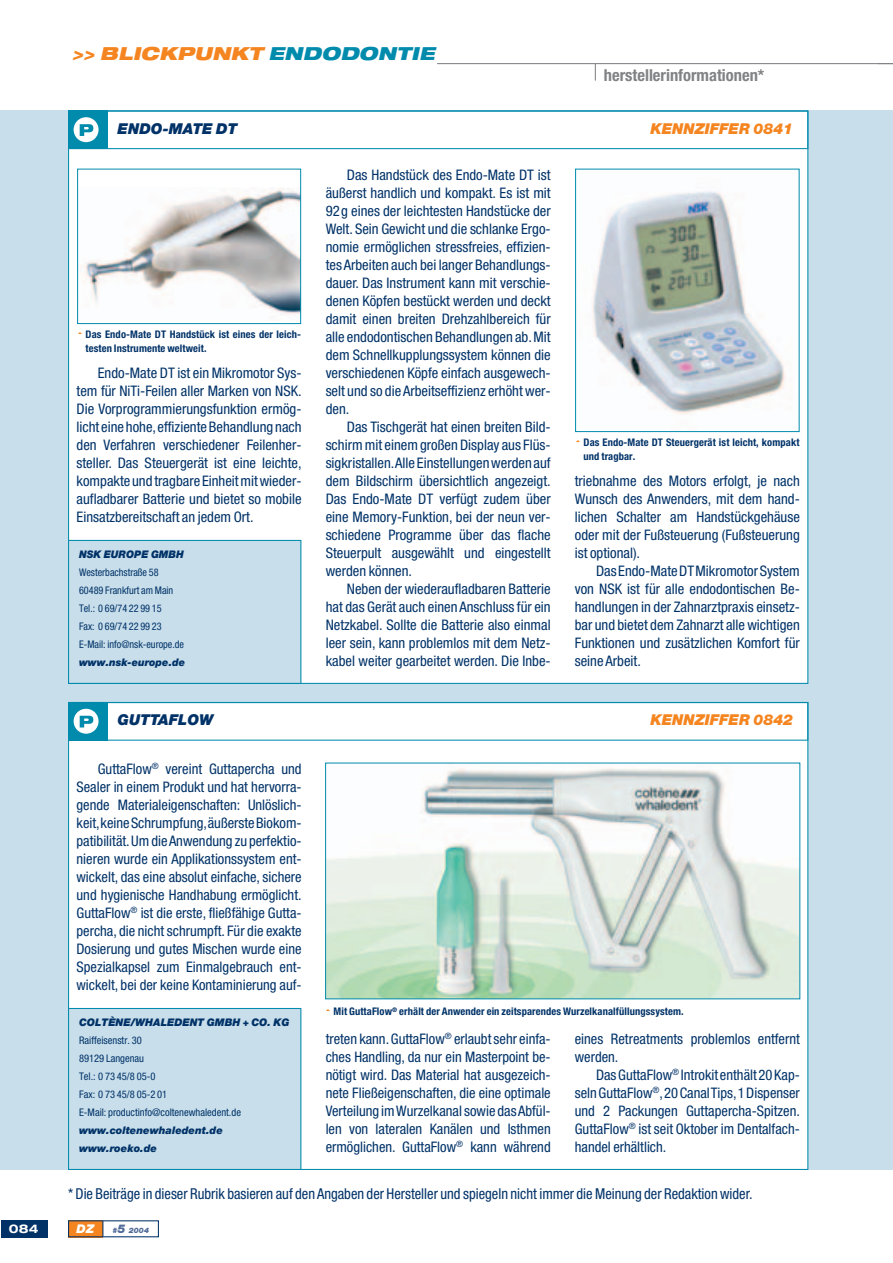
<style>
.page{position:relative;width:893px;height:1263px;background:#fff}
.page>*{position:absolute;margin:0;border:0;box-sizing:border-box;transform-origin:0 0}
.t1{font:italic 900 expanded 18px "Helvetica Neue";color:#f58520}
.t2{font:700 condensed 16.5px "Helvetica Neue";color:#808285}
.t3{font:condensed 15px "Helvetica Neue";color:#003268}
.t4{font:italic 900 15px "Helvetica Neue";color:#f58520}
.t5{font:italic 900 15px "Helvetica Neue";color:#003268}
.t6{font:condensed 14.55px/18px "Helvetica Neue";color:#003268;text-align:justify}
.t7{font:700 expanded 12px "Helvetica Neue";color:#fff}
.t8{font:italic 900 12px "Helvetica Neue";color:#fff}
.t9{font:condensed 10.5px/18px "Helvetica Neue";color:#003268}
.t10{font:700 condensed 10.5px/13.5px "Helvetica Neue";letter-spacing:.01em;color:#003268}
.t11{font:italic 900 10.5px/18px "Helvetica Neue";color:#003268}
.t12{font:italic 900 7.5px "Helvetica Neue";color:#516b98}
.s1{color:#008bad}
.s2{font-size:12px}
</style>
<div class="page">
<hr style="left:437px;top:63px;width:456px;height:1px;background:#808285">
<svg style="left:595px;top:64px;width:1px;height:17px"></svg>
<div style="left:68px;top:1220px;width:35px;height:17px;background:#f58520"></div>
<div style="left:1px;top:1220px;width:47px;height:17px;background:#003268"></div>
<svg style="left:102px;top:1221px;width:1px;height:15px"></svg>
<div style="left:1px;top:110px;width:892px;height:1060px;background:#c8deea"></div>
<div style="left:69px;top:111px;width:739px;height:572px;background:#fff"></div>
<div style="left:69px;top:111px;width:739px;height:38px;border:1px solid #008bad"></div>
<div style="left:69px;top:540px;width:232px;height:143px;background:#c8deea"></div>
<div style="left:68px;top:540px;width:233px;height:144px;border:1px solid #008bad"></div>
<div style="left:68px;top:110px;width:40px;height:39px;background:#008bad"></div>
<svg style="left:74px;top:117px;width:25px;height:25px"></svg>
<img style="left:80px;top:188px;width:219px;height:130px">
<div style="left:77px;top:169px;width:224px;height:155px;border:1px solid #008bad"></div>
<img style="left:592px;top:191px;width:193px;height:223px">
<div style="left:575px;top:169px;width:224px;height:263px;border:1px solid #008bad"></div>
<div style="left:69px;top:702px;width:739px;height:467px;background:#fff"></div>
<div style="left:69px;top:702px;width:739px;height:39px;border:1px solid #008bad"></div>
<div style="left:69px;top:1008px;width:232px;height:161px;background:#c8deea"></div>
<div style="left:68px;top:1008px;width:233px;height:162px;border:1px solid #008bad"></div>
<div style="left:68px;top:702px;width:40px;height:38px;background:#008bad"></div>
<svg style="left:74px;top:709px;width:25px;height:25px"></svg>
<img style="left:327px;top:768px;width:471px;height:229px">
<p class="t1" style="left:72px;top:46px;width:367px">&gt;&gt; BLICKPUNKT <span class="s1">ENDODONTIE</span></p>
<p class="t2" style="left:604px;top:69px;width:162px">herstellerinformationen*</p>
<p class="t5" style="left:118px;top:123px;width:121px">ENDO-MATE DT</p>
<p class="t4" style="left:650px;top:123px;width:144px">KENNZIFFER 0841</p>
<p class="t10" style="left:86px;top:329px;width:217px">Das Endo-Mate DT Handstück ist eines der leich&shy;testen Instrumente weltweit.</p>
<p class="t6" style="left:77px;top:365px;width:227px;text-indent:21px">Endo-Mate DT ist ein Mikromotor Sys&shy;tem für NiTi-Feilen aller Marken von NSK.<br>Die Vorprogrammierungsfunktion ermög&shy;licht eine hohe,effiziente Behandlung nach den Verfahren verschiedener Feilenher&shy;steller. Das Steuergerät ist eine leichte, kompakte und tragbare Einheit mit wieder&shy;aufladbarer Batterie und bietet so mobile Einsatzbereitschaft an jedem Ort.</p>
<p class="t11" style="left:79px;top:546px;width:106px">NSK EUROPE GMBH</p>
<p class="t9" style="left:79px;top:564px;width:107px">Westerbachstraße 58<br>60489 Frankfurt am Main<br>Tel.: 0 69/74 22 99 15<br>Fax: 0 69/74 22 99 23<br>E-Mail: info@nsk-europe.de</p>
<p class="t11" style="left:79px;top:654px;width:107px">www.nsk-europe.de</p>
<p class="t6" style="left:326px;top:167px;width:227px;text-indent:21px">Das Handstück des Endo-Mate DT ist äußerst handlich und kompakt. Es ist mit 92g eines der leichtesten Handstücke der Welt. Sein Gewicht und die schlanke Ergo&shy;nomie ermöglichen stressfreies, effizien&shy;tes Arbeiten auch bei langer Behandlungs&shy;dauer. Das Instrument kann mit verschie&shy;denen Köpfen bestückt werden und deckt damit einen breiten Drehzahlbereich für alle endodontischen Behandlungen ab.Mit dem Schnellkupplungssystem können die verschiedenen Köpfe einfach ausgewech&shy;selt und so die Arbeitseffizienz erhöht wer&shy;den.</p>
<p class="t6" style="left:326px;top:419px;width:227px;text-indent:21px">Das Tischgerät hat einen breiten Bild&shy;schirm mit einem großen Display aus Flüs&shy;sigkristallen.Alle Einstellungen werden auf dem Bildschirm übersichtlich angezeigt.<br>Das Endo-Mate DT verfügt zudem über eine Memory-Funktion, bei der neun ver&shy;schiedene Programme über das flache Steuerpult ausgewählt und eingestellt werden können.</p>
<p class="t6" style="left:326px;top:581px;width:227px;text-indent:21px">Neben der wiederaufladbaren Batterie hat das Gerät auch einen Anschluss für ein Netzkabel. Sollte die Batterie also einmal leer sein, kann problemlos mit dem Netz&shy;kabel weiter gearbeitet werden. Die Inbe-</p>
<p class="t10" style="left:583px;top:437px;width:217px">Das Endo-Mate DT Steuergerät ist leicht, kompakt und tragbar.</p>
<p class="t6" style="left:575px;top:473px;width:227px">triebnahme des Motors erfolgt, je nach Wunsch des Anwenders, mit dem hand&shy;lichen Schalter am Handstückgehäuse oder mit der Fußsteuerung (Fußsteuerung ist optional).</p>
<p class="t6" style="left:575px;top:563px;width:227px;text-indent:21px">Das Endo-Mate DT Mikromotor System von NSK ist für alle endodontischen Be&shy;handlungen in der Zahnarztpraxis einsetz&shy;bar und bietet dem Zahnarzt alle wichtigen Funktionen und zusätzlichen Komfort für seine Arbeit.</p>
<p class="t5" style="left:118px;top:715px;width:97px">GUTTAFLOW</p>
<p class="t4" style="left:650px;top:715px;width:144px">KENNZIFFER 0842</p>
<p class="t6" style="left:77px;top:761px;width:227px;text-indent:21px">GuttaFlow<sup>®</sup> vereint Guttapercha und Sealer in einem Produkt und hat hervorra&shy;gende Materialeigenschaften: Unlöslich&shy;keit,keine Schrumpfung,äußerste Biokom&shy;patibilität.Um die Anwendung zu perfektio&shy;nieren wurde ein Applikationssystem ent&shy;wickelt, das eine absolut einfache, sichere und hygienische Handhabung ermöglicht.<br>GuttaFlow<sup>®</sup> ist die erste, fließfähige Gutta&shy;percha, die nicht schrumpft. Für die exakte Dosierung und gutes Mischen wurde eine Spezialkapsel zum Einmalgebrauch ent&shy;wickelt, bei der keine Kontaminierung auf-</p>
<p class="t11" style="left:79px;top:1014px;width:212px">COLTÈNE/WHALEDENT GMBH + CO. KG</p>
<p class="t9" style="left:79px;top:1032px;width:163px">Raiffeisenstr. 30<br>89129 Langenau<br>Tel.: 0 73 45/8 05-0<br>Fax: 0 73 45/8 05-2 01<br>E-Mail: productinfo@coltenewhaledent.de</p>
<p class="t11" style="left:79px;top:1122px;width:145px">www.coltenewhaledent.de www.roeko.de</p>
<p class="t10" style="left:334px;top:1006px;width:352px">Mit GuttaFlow<sup>®</sup> erhält der Anwender ein zeitsparendes Wurzelkanalfüllungssystem.</p>
<p class="t6" style="left:326px;top:1031px;width:227px">treten kann.GuttaFlow<sup>®</sup> erlaubt sehr einfa&shy;ches Handling, da nur ein Masterpoint be&shy;nötigt wird. Das Material hat ausgezeich&shy;nete Fließeigenschaften, die eine optimale Verteilung im Wurzelkanal sowie das Abfül&shy;len von lateralen Kanälen und Isthmen ermöglichen. GuttaFlow<sup>®</sup> kann während</p>
<p class="t6" style="left:575px;top:1031px;width:227px">eines Retreatments problemlos entfernt werden.</p>
<p class="t6" style="left:575px;top:1067px;width:227px;text-indent:21px">Das GuttaFlow<sup>®</sup> Introkit enthält 20 Kap&shy;seln GuttaFlow<sup>®</sup>,20 Canal Tips,1 Dispenser und 2 Packungen Guttapercha-Spitzen.<br>GuttaFlow<sup>®</sup> ist seit Oktober im Dentalfach&shy;handel erhältlich.</p>
<p class="t3" style="left:68px;top:1188px;width:686px">* Die Beiträge in dieser Rubrik basieren auf den Angaben der Hersteller und spiegeln nicht immer die Meinung der Redaktion wider.</p>
<p class="t7" style="left:9px;top:1224px;width:31px">084</p>
<p class="t8" style="left:77px;top:1224px;width:19px">DZ</p>
<p class="t12" style="left:112px;top:1227px;width:38px">#<span class="s2">5</span> 2004</p>
</div>
